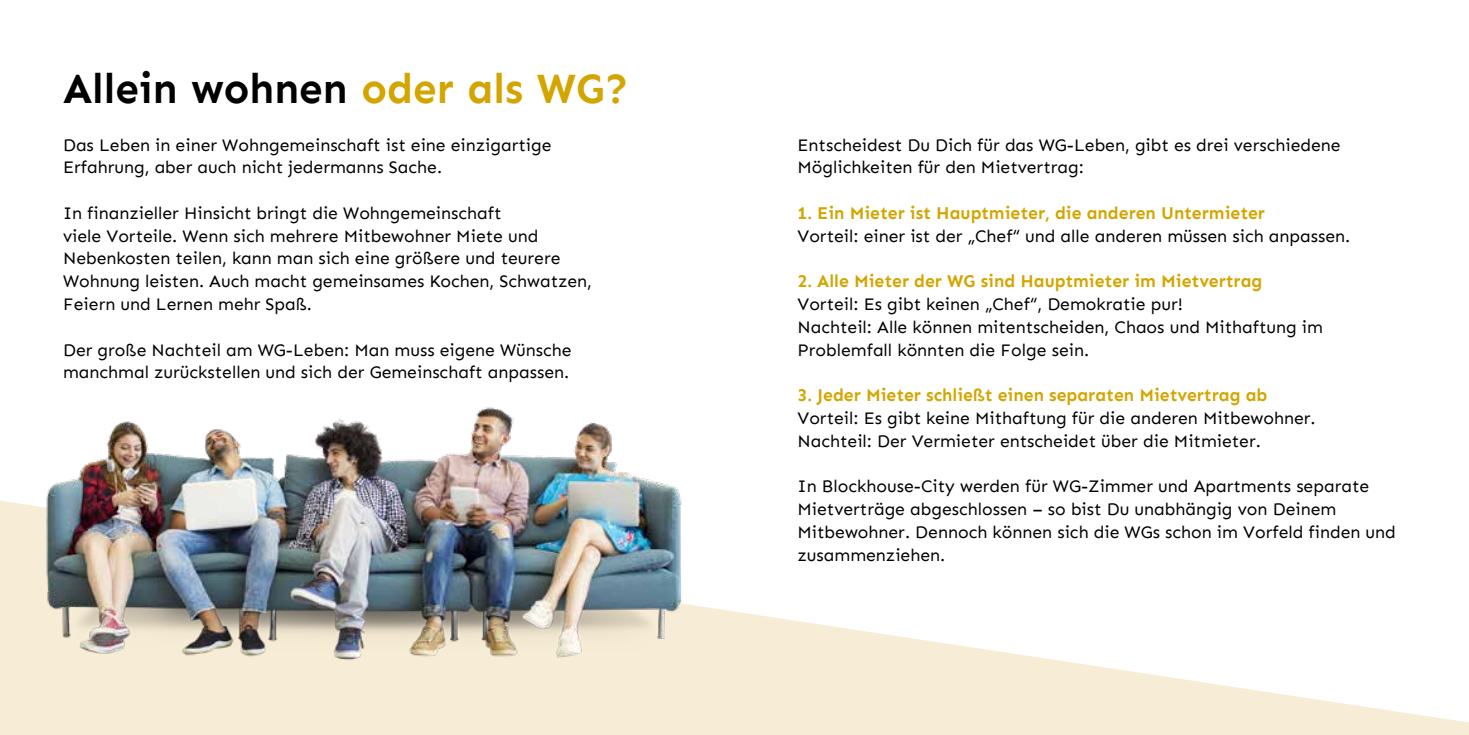
<style>
.page{position:relative;width:1469px;height:735px;background:#fff}
.page>*{position:absolute;margin:0;border:0;box-sizing:border-box;transform-origin:0 0}
.t1{font:700 42px "Sen";color:#000}
.t2{font:17.5px/22.8px "Sen";color:#000}
.t3{font:700 17.5px "Sen";color:#d3a500}
.s1{color:#d3a500}
</style>
<div class="page">
<svg style="left:0;top:500px;width:1468px;height:234px"></svg>
<img style="left:6px;top:407px;width:751px;height:289px">
<h1 class="t1" style="left:63px;top:64px;width:567px">Allein wohnen <span class="s1">oder als WG?</span></h1>
<p class="t2" style="left:63px;top:133px;width:490px">Das Leben in einer Wohngemeinschaft ist eine einzigartige<br>Erfahrung, aber auch nicht jedermanns Sache.</p>
<p class="t2" style="left:63px;top:201px;width:530px">In finanzieller Hinsicht bringt die Wohngemeinschaft<br>viele Vorteile. Wenn sich mehrere Mitbewohner Miete und Nebenkosten teilen, kann man sich eine größere und teurere Wohnung leisten. Auch macht gemeinsames Kochen, Schwatzen, Feiern und Lernen mehr Spaß.</p>
<p class="t2" style="left:63px;top:338px;width:510px">Der große Nachteil am WG-Leben: Man muss eigene Wünsche manchmal zurückstellen und sich der Gemeinschaft anpassen.</p>
<p class="t2" style="left:797px;top:133px;width:544px">Entscheidest Du Dich für das WG-Leben, gibt es drei verschiedene<br>Möglichkeiten für den Mietvertrag:</p>
<p class="t3" style="left:797px;top:203px;width:469px">1. Ein Mieter ist Hauptmieter, die anderen Untermieter</p>
<p class="t2" style="left:797px;top:224px;width:554px">Vorteil: einer ist der „Chef“ und alle anderen müssen sich anpassen.</p>
<p class="t3" style="left:797px;top:271px;width:466px">2. Alle Mieter der WG sind Hauptmieter im Mietvertrag</p>
<p class="t2" style="left:797px;top:292px;width:527px">Vorteil: Es gibt keinen „Chef“, Demokratie pur!<br>Nachteil: Alle können mitentscheiden, Chaos und Mithaftung im<br>Problemfall könnten die Folge sein.</p>
<p class="t3" style="left:797px;top:385px;width:471px">3. Jeder Mieter schließt einen separaten Mietvertrag ab</p>
<p class="t2" style="left:797px;top:406px;width:519px">Vorteil: Es gibt keine Mithaftung für die anderen Mitbewohner.<br>Nachteil: Der Vermieter entscheidet über die Mitmieter.</p>
<p class="t2" style="left:797px;top:474px;width:600px">In Blockhouse-City werden für WG-Zimmer und Apartments separate Mietverträge abgeschlossen – so bist Du unabhängig von Deinem Mitbewohner. Dennoch können sich die WGs schon im Vorfeld finden und zusammenziehen.</p>
</div>
